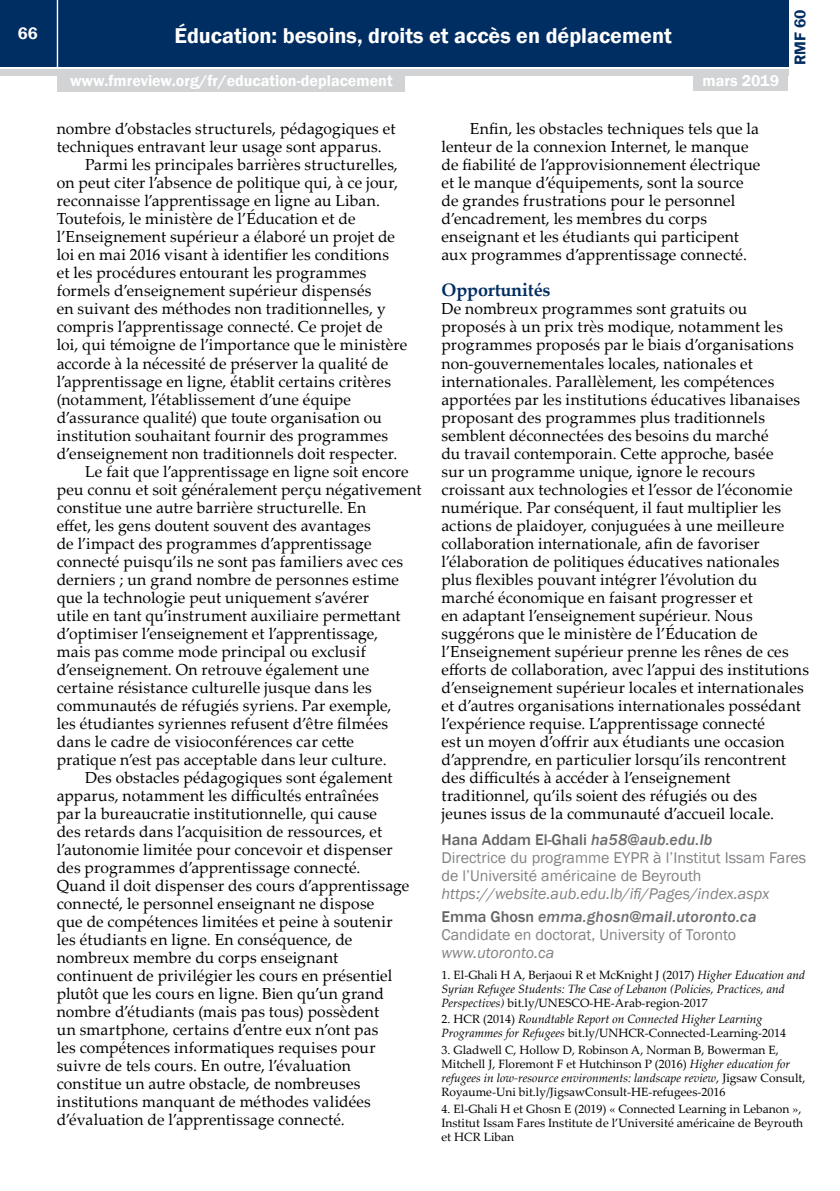
<style>
.page{position:relative;width:840px;height:1191px;background:#fff}
.page>*{position:absolute;margin:0;border:0;box-sizing:border-box;transform-origin:0 0}
.t1{font:600 22px "Franklin Gothic";color:#fff}
.t2{font:700 18px "Palatino Linotype";letter-spacing:-.01em;color:#002d62}
.t3{font:600 17px "Franklin Gothic";color:#fff}
.t4{font:16px/18px "Palatino Linotype";letter-spacing:.01em;color:#000}
.t5{font:16px/18px "Franklin Gothic";color:#808285}
.t6{font:italic 16px/22.4px "Franklin Gothic";color:#808285}
.t7{font:600 16px "Franklin Gothic";color:#fff}
.t8{font:600 16px "Franklin Gothic";color:#002d62}
.t9{font:12px/14px "Palatino Linotype";color:#000}
.t10{font:italic 12px/14px "Palatino Linotype";color:#000}
.s1{font-weight:500;color:#636466}
.s2{font-weight:500;font-style:italic;color:#6d6e71}
.s3{font-weight:500;font-style:normal;color:#636466}
.s4{font-weight:500;color:#6d6e71}
.s5{font-style:normal}
.s6{font-style:italic}
</style>
<div class="page">
<div style="left:0;top:0;width:787px;height:66px;background:#002d62"></div>
<div style="left:0;top:69px;width:787px;height:6px;background:#d1d3d4"></div>
<hr style="left:57px;top:0;width:1px;height:67px;background:#fff">
<div style="left:693px;top:73px;width:94px;height:18px;background:#d1d3d4"></div>
<div style="left:57px;top:74px;width:348px;height:18px;background:#d1d3d4"></div>
<p class="t3" style="left:18px;top:23px;width:21px">66</p>
<p class="t8" style="left:789px;top:65px;width:57px;rotate:-90deg">RMF 60</p>
<h1 class="t1" style="left:174px;top:22px;width:498px">Éducation: besoins, droits et accès en déplacement</h1>
<p class="t7" style="left:70px;top:71px;width:324px">www.fmreview.org/fr/education-deplacement</p>
<p class="t7" style="left:702px;top:71px;width:78px">mars 2019</p>
<p class="t4" style="left:57px;top:119px;width:340px">nombre d’obstacles structurels, pédagogiques et</p>
<p class="t4" style="left:57px;top:137px;width:326px">techniques entravant leur usage sont apparus.</p>
<p class="t4" style="left:85px;top:155px;width:314px">Parmi les principales barrières structurelles,</p>
<p class="t4" style="left:57px;top:173px;width:342px">on peut citer l’absence de politique qui, à ce jour,</p>
<p class="t4" style="left:57px;top:191px;width:324px">reconnaisse l’apprentissage en ligne au Liban.</p>
<p class="t4" style="left:57px;top:209px;width:300px">Toutefois, le ministère de l’Éducation et de</p>
<p class="t4" style="left:57px;top:227px;width:340px">l’Enseignement supérieur a élaboré un projet de</p>
<p class="t4" style="left:57px;top:245px;width:334px">loi en mai 2016 visant à identifier les conditions</p>
<p class="t4" style="left:57px;top:263px;width:311px">et les procédures entourant les programmes</p>
<p class="t4" style="left:57px;top:281px;width:316px">formels d’enseignement supérieur dispensés</p>
<p class="t4" style="left:57px;top:299px;width:330px">en suivant des méthodes non traditionnelles, y</p>
<p class="t4" style="left:57px;top:317px;width:327px">compris l’apprentissage connecté. Ce projet de</p>
<p class="t4" style="left:57px;top:335px;width:352px">loi, qui témoigne de l’importance que le ministère</p>
<p class="t4" style="left:57px;top:353px;width:333px">accorde à la nécessité de préserver la qualité de</p>
<p class="t4" style="left:57px;top:371px;width:335px">l’apprentissage en ligne, établit certains critères</p>
<p class="t4" style="left:57px;top:389px;width:296px">(notamment, l’établissement d’une équipe</p>
<p class="t4" style="left:57px;top:407px;width:326px">d’assurance qualité) que toute organisation ou</p>
<p class="t4" style="left:57px;top:425px;width:333px">institution souhaitant fournir des programmes</p>
<p class="t4" style="left:57px;top:443px;width:342px">d’enseignement non traditionnels doit respecter.</p>
<p class="t4" style="left:85px;top:461px;width:325px">Le fait que l’apprentissage en ligne soit encore</p>
<p class="t4" style="left:57px;top:479px;width:366px">peu connu et soit généralement perçu négativement</p>
<p class="t4" style="left:57px;top:497px;width:311px">constitue une autre barrière structurelle. En</p>
<p class="t4" style="left:57px;top:515px;width:315px">effet, les gens doutent souvent des avantages</p>
<p class="t4" style="left:57px;top:533px;width:316px">de l’impact des programmes d’apprentissage</p>
<p class="t4" style="left:57px;top:551px;width:348px">connecté puisqu’ils ne sont pas familiers avec ces</p>
<p class="t4" style="left:57px;top:569px;width:344px">derniers ; un grand nombre de personnes estime</p>
<p class="t4" style="left:57px;top:587px;width:313px">que la technologie peut uniquement s’avérer</p>
<p class="t4" style="left:57px;top:605px;width:345px">utile en tant qu’instrument auxiliaire permettant</p>
<p class="t4" style="left:57px;top:623px;width:323px">d’optimiser l’enseignement et l’apprentissage,</p>
<p class="t4" style="left:57px;top:641px;width:310px">mais pas comme mode principal ou exclusif</p>
<p class="t4" style="left:57px;top:659px;width:314px">d’enseignement. On retrouve également une</p>
<p class="t4" style="left:57px;top:677px;width:316px">certaine résistance culturelle jusque dans les</p>
<p class="t4" style="left:57px;top:695px;width:336px">communautés de réfugiés syriens. Par exemple,</p>
<p class="t4" style="left:57px;top:713px;width:332px">les étudiantes syriennes refusent d’être filmées</p>
<p class="t4" style="left:57px;top:731px;width:298px">dans le cadre de visioconférences car cette</p>
<p class="t4" style="left:57px;top:749px;width:331px">pratique n’est pas acceptable dans leur culture.</p>
<p class="t4" style="left:85px;top:767px;width:309px">Des obstacles pédagogiques sont également</p>
<p class="t4" style="left:57px;top:785px;width:323px">apparus, notamment les difficultés entraînées</p>
<p class="t4" style="left:57px;top:803px;width:322px">par la bureaucratie institutionnelle, qui cause</p>
<p class="t4" style="left:57px;top:821px;width:327px">des retards dans l’acquisition de ressources, et</p>
<p class="t4" style="left:57px;top:839px;width:337px">l’autonomie limitée pour concevoir et dispenser</p>
<p class="t4" style="left:57px;top:857px;width:305px">des programmes d’apprentissage connecté.</p>
<p class="t4" style="left:57px;top:875px;width:354px">Quand il doit dispenser des cours d’apprentissage</p>
<p class="t4" style="left:57px;top:893px;width:319px">connecté, le personnel enseignant ne dispose</p>
<p class="t4" style="left:57px;top:911px;width:337px">que de compétences limitées et peine à soutenir</p>
<p class="t4" style="left:57px;top:929px;width:297px">les étudiants en ligne. En conséquence, de</p>
<p class="t4" style="left:57px;top:947px;width:283px">nombreux membre du corps enseignant</p>
<p class="t4" style="left:57px;top:965px;width:337px">continuent de privilégier les cours en présentiel</p>
<p class="t4" style="left:57px;top:983px;width:329px">plutôt que les cours en ligne. Bien qu’un grand</p>
<p class="t4" style="left:57px;top:1001px;width:324px">nombre d’étudiants (mais pas tous) possèdent</p>
<p class="t4" style="left:57px;top:1019px;width:323px">un smartphone, certains d’entre eux n’ont pas</p>
<p class="t4" style="left:57px;top:1037px;width:320px">les compétences informatiques requises pour</p>
<p class="t4" style="left:57px;top:1055px;width:295px">suivre de tels cours. En outre, l’évaluation</p>
<p class="t4" style="left:57px;top:1073px;width:305px">constitue un autre obstacle, de nombreuses</p>
<p class="t4" style="left:57px;top:1091px;width:315px">institutions manquant de méthodes validées</p>
<p class="t4" style="left:57px;top:1109px;width:289px">d’évaluation de l’apprentissage connecté.</p>
<p class="t4" style="left:441px;top:119px;width:320px;text-indent:28px">Enfin, les obstacles techniques tels que la lenteur de la connexion Internet, le manque de fiabilité de l’approvisionnement électrique et le manque d’équipements, sont la source de grandes frustrations pour le personnel d’encadrement, les membres du corps enseignant et les étudiants qui participent aux programmes d’apprentissage connecté.</p>
<p class="t2" style="left:441px;top:277px;width:110px">Opportunités</p>
<p class="t4" style="left:441px;top:299px;width:369px">De nombreux programmes sont gratuits ou proposés à un prix très modique, notamment les programmes proposés par le biais d’organisations non-gouvernementales locales, nationales et internationales. Parallèlement, les compétences apportées par les institutions éducatives libanaises proposant des programmes plus traditionnels semblent déconnectées des besoins du marché<br>du travail contemporain. Cette approche, basée<br>sur un programme unique, ignore le recours croissant aux technologies et l’essor de l’économie numérique. Par conséquent, il faut multiplier les actions de plaidoyer, conjuguées à une meilleure collaboration internationale, afin de favoriser l’élaboration de politiques éducatives nationales plus flexibles pouvant intégrer l’évolution du marché économique en faisant progresser et<br>en adaptant l’enseignement supérieur. Nous suggérons que le ministère de l’Éducation de l’Enseignement supérieur prenne les rênes de ces efforts de collaboration, avec l’appui des institutions d’enseignement supérieur locales et internationales et d’autres organisations internationales possédant l’expérience requise. L’apprentissage connecté<br>est un moyen d’offrir aux étudiants une occasion d’apprendre, en particulier lorsqu’ils rencontrent des difficultés à accéder à l’enseignement traditionnel, qu’ils soient des réfugiés ou des<br>jeunes issus de la communauté d’accueil locale.</p>
<p class="t5" style="left:441px;top:831px;width:366px"><span class="s1">Hana Addam El-Ghali</span> <span class="s2">ha58@aub.edu.lb<br></span>Directrice du programme EYPR à l’Institut Issam Fares de l’Université américaine de Beyrouth</p>
<p class="t6" style="left:441px;top:883px;width:329px">https://website.aub.edu.lb/ifi/Pages/index.aspx<br><span class="s3">Emma Ghosn</span> <span class="s4">emma.ghosn@mail.utoronto.ca</span></p>
<p class="t5" style="left:441px;top:925px;width:296px">Candidate en doctorat, University of Toronto</p>
<p class="t6" style="left:441px;top:941px;width:114px">www.utoronto.ca</p>
<p class="t10" style="left:441px;top:967px;width:365px"><span class="s5">1. El-Ghali H A, Berjaoui R et McKnight J (2017)</span> Higher Education and<br>Syrian Refugee Students: The Case of Lebanon (Policies, Practices, and<br>Perspectives) <span class="s5">bit.ly/UNESCO-HE-Arab-region-2017</span></p>
<p class="t10" style="left:441px;top:1011px;width:346px"><span class="s5">2. HCR (2014)</span> Roundtable Report on Connected Higher Learning<br>Programmes for Refugees <span class="s5">bit.ly/UNHCR-Connected-Learning-2014</span></p>
<p class="t9" style="left:441px;top:1042px;width:365px">3. Gladwell C, Hollow D, Robinson A, Norman B, Bowerman E, Mitchell J, Floremont F et Hutchinson P (2016) <span class="s6">Higher education for refugees in low-resource environments: landscape review</span>, Jigsaw Consult, Royaume-Uni bit.ly/JigsawConsult-HE-refugees-2016</p>
<p class="t9" style="left:441px;top:1101px;width:363px">4. El-Ghali H et Ghosn E (2019) « Connected Learning in Lebanon »,<br>Institut Issam Fares Institute de l’Université américaine de Beyrouth et HCR Liban</p>
</div>
